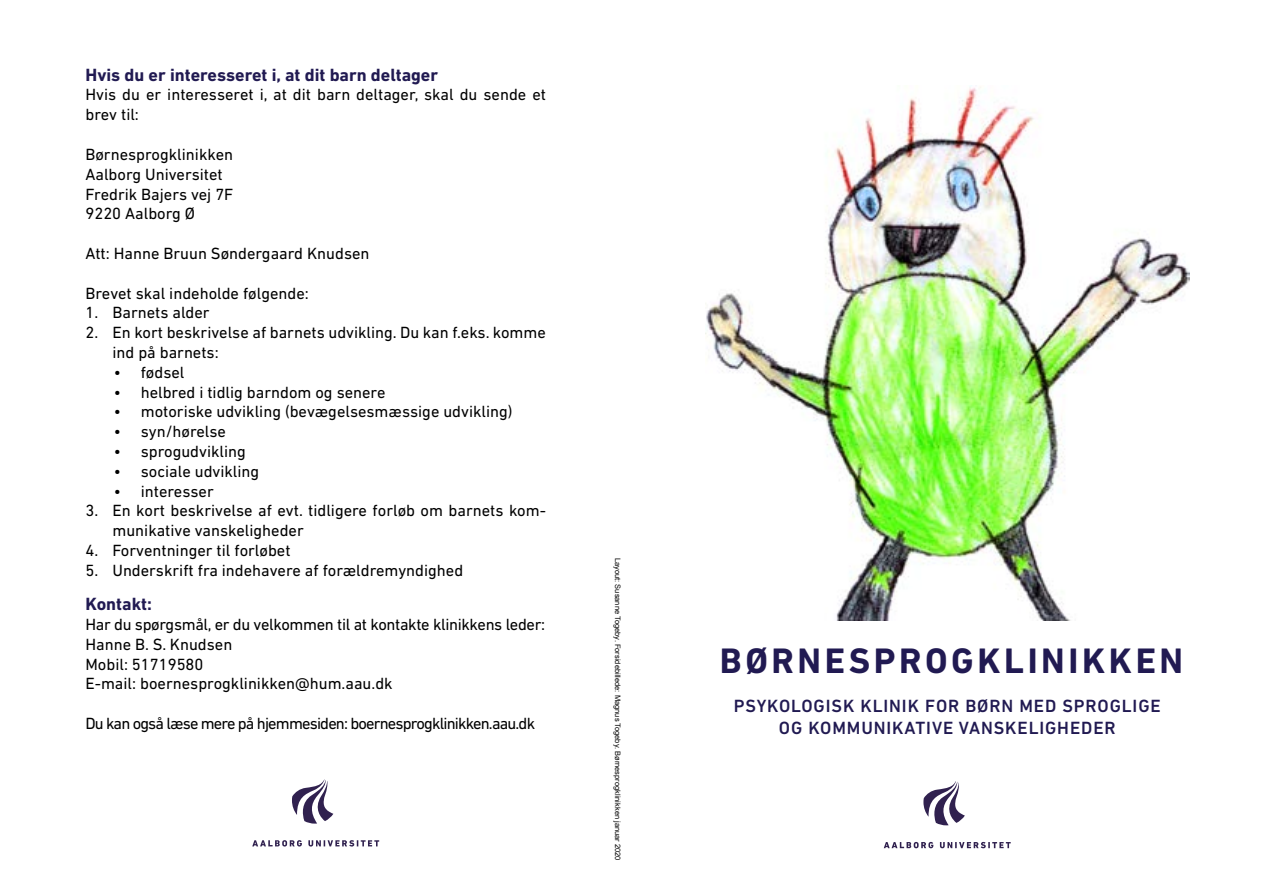
<style>
.page{position:relative;width:1263px;height:893px;background:#fff}
.page>*{position:absolute;margin:0;border:0;box-sizing:border-box;transform-origin:0 0}
.t1{font:700 36px "DIN Next LT Pro";letter-spacing:.1em;color:#211a52}
.t2{font:500 18px/21.6px "DIN Next LT Pro";letter-spacing:.05em;color:#211a52;text-align:center}
.t3{font:700 18px "DIN Next LT Pro";color:#211a52}
.t4{font:16.5px/19.8px "DIN Next LT Pro";color:#000}
.t5{font:16.5px "DIN Next LT Pro";letter-spacing:-.05em;color:#000}
.t6{font:7.5px "Arial";color:#000}
</style>
<div class="page">
<img style="left:705px;top:86px;width:484px;height:534px">
<svg style="left:252px;top:840px;width:50px;height:6px"></svg>
<svg style="left:308px;top:840px;width:71px;height:6px"></svg>
<svg style="left:292px;top:779px;width:41px;height:45px"></svg>
<svg style="left:884px;top:842px;width:49px;height:6px"></svg>
<svg style="left:940px;top:842px;width:71px;height:6px"></svg>
<svg style="left:923px;top:781px;width:42px;height:44px"></svg>
<p class="t3" style="left:85px;top:64px;width:354px">Hvis du er interesseret i, at dit barn deltager</p>
<p class="t4" style="left:85px;top:85px;width:462px">Hvis du er interesseret i, at dit barn deltager, skal du sende et brev til:</p>
<p class="t4" style="left:85px;top:144px;width:149px">Børnesprogklinikken<br>Aalborg Universitet<br>Fredrik Bajers vej 7F<br>9220 Aalborg Ø</p>
<p class="t4" style="left:85px;top:243px;width:286px">Att: Hanne Bruun Søndergaard Knudsen</p>
<p class="t4" style="left:85px;top:283px;width:225px">Brevet skal indeholde følgende:</p>
<p class="t4" style="left:85px;top:303px;width:126px">1. Barnets alder</p>
<p class="t4" style="left:112px;top:322px;width:435px;text-indent:-27px">2. En kort beskrivelse af barnets udvikling. Du kan f.eks. komme ind på barnets:</p>
<p class="t4" style="left:114px;top:362px;width:72px">• fødsel</p>
<p class="t4" style="left:114px;top:382px;width:273px">• helbred i tidlig barndom og senere</p>
<p class="t4" style="left:114px;top:402px;width:400px">• motoriske udvikling (bevægelsesmæssige udvikling)</p>
<p class="t4" style="left:114px;top:421px;width:114px">• syn/hørelse</p>
<p class="t4" style="left:114px;top:441px;width:134px">• sprogudvikling</p>
<p class="t4" style="left:114px;top:461px;width:147px">• sociale udvikling</p>
<p class="t4" style="left:114px;top:481px;width:102px">• interesser</p>
<p class="t4" style="left:112px;top:501px;width:435px;text-indent:-27px">3. En kort beskrivelse af evt. tidligere forløb om barnets kom&shy;munikative vanskeligheder</p>
<p class="t4" style="left:85px;top:540px;width:207px">4. Forventninger til forløbet</p>
<p class="t4" style="left:85px;top:560px;width:379px">5. Underskrift fra indehavere af forældremyndighed</p>
<p class="t3" style="left:85px;top:593px;width:68px">Kontakt:</p>
<p class="t4" style="left:85px;top:614px;width:461px">Har du spørgsmål, er du velkommen til at kontakte klinikkens leder:<br>Hanne B. S. Knudsen<br>Mobil: 51719580<br>E-mail: boernesprogklinikken@hum.aau.dk</p>
<p class="t5" style="left:85px;top:714px;width:451px">Du kan også læse mere på hjemmesiden: boernesprogklinikken.aau.dk</p>
<p class="t6" style="left:623px;top:558px;width:304px;rotate:90deg">Layout: Susanne Togeby. Forsidebillede: Magnus Togeby. Børnesprogklinikken januar 2020</p>
<h1 class="t1" style="left:720px;top:640px;width:465px">BØRNESPROGKLINIKKEN</h1>
<p class="t2" style="left:734px;top:695px;width:429px">PSYKOLOGISK KLINIK FOR BØRN MED SPROGLIGE<br>OG KOMMUNIKATIVE VANSKELIGHEDER</p>
</div>
